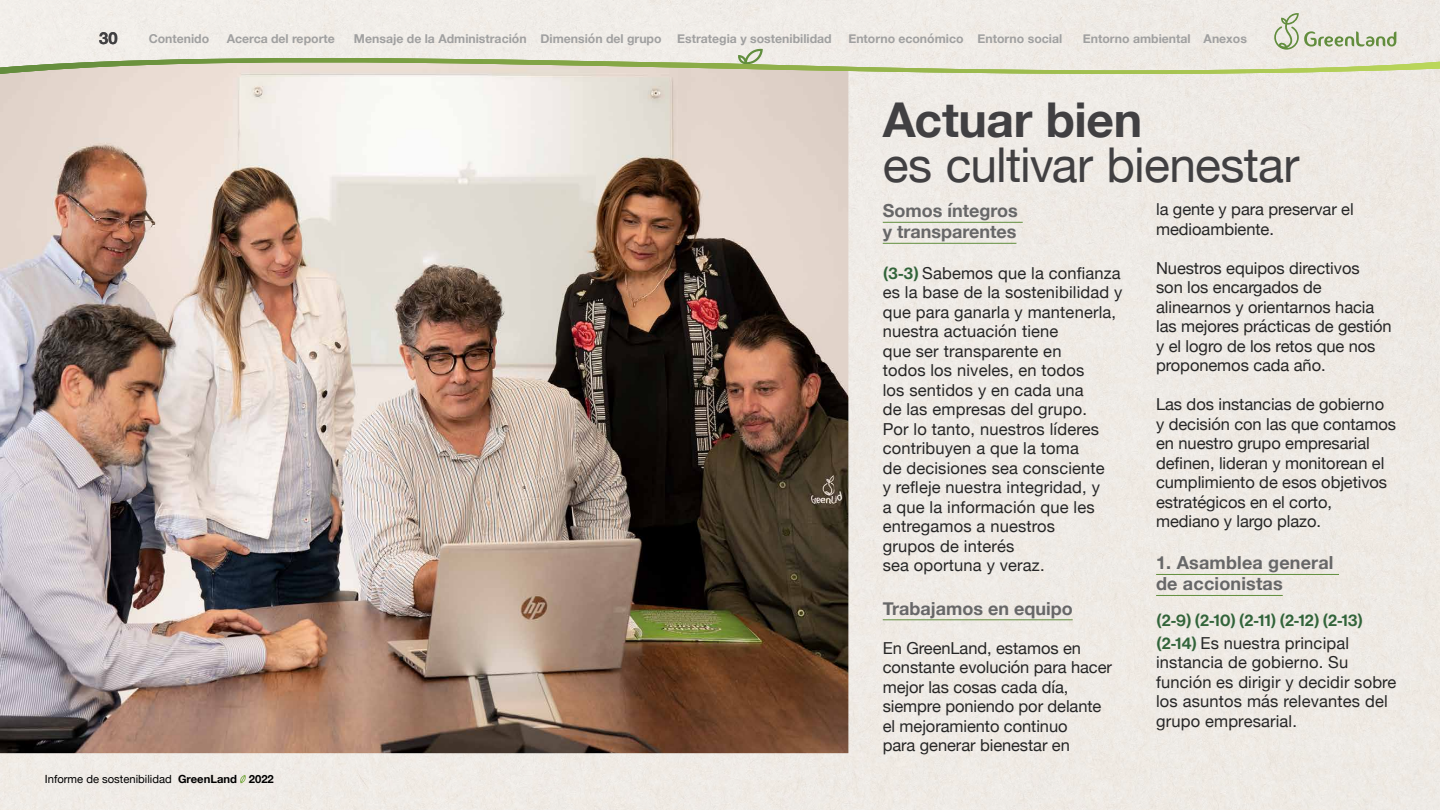
<style>
.page{position:relative;width:1440px;height:810px;background:#fff}
.page>*{position:absolute;margin:0;border:0;box-sizing:border-box;transform-origin:0 0}
.t1{font:48px "Helvetica Neue";letter-spacing:-.015em;color:#414042}
.t2{font:700 48px "Helvetica Neue";letter-spacing:-.01em;color:#414042}
.t3{font:700 18px/21px "Helvetica Neue";color:#676768}
.t4{font:16.5px/19.5px "Helvetica Neue";letter-spacing:-.005em;color:#262626}
.t5{font:16.5px "N Haas Grotesk DS Pro 65 Md";color:#32643a}
.t6{font:700 16.5px "Helvetica Neue";color:#414042}
.t7{font:700 12.3px "Helvetica Neue";color:#a0a0a0}
.t8{font:11.25px "Helvetica Neue";color:#000}
.s1{font-weight:700}
.s2{font-family:"N Haas Grotesk DS Pro 65 Md";color:#32643a}
</style>
<div class="page">
<img style="left:0;top:81px;width:849px;height:672px">
<hr style="left:883px;top:222px;width:140px;height:1px;background:#618e3d">
<hr style="left:883px;top:243px;width:133px;height:1px;background:#618e3d">
<hr style="left:883px;top:619px;width:190px;height:1px;background:#618e3d">
<hr style="left:1156px;top:574px;width:183px;height:1px;background:#618e3d">
<hr style="left:1156px;top:595px;width:127px;height:1px;background:#618e3d">
<svg style="left:240px;top:775px;width:6px;height:8px"></svg>
<svg style="left:0;top:13px;width:1440px;height:68px"></svg>
<p class="t6" style="left:99px;top:25px;width:20px">30</p>
<p class="t7" style="left:149px;top:29px;width:62px">Contenido</p>
<p class="t7" style="left:227px;top:29px;width:110px">Acerca del reporte</p>
<p class="t7" style="left:354px;top:29px;width:309px">Mensaje de la Administración Dimensión del grupo</p>
<p class="t7" style="left:677px;top:29px;width:156px">Estrategia y sostenibilidad</p>
<p class="t7" style="left:848px;top:29px;width:215px">Entorno económico Entorno social</p>
<p class="t7" style="left:1083px;top:29px;width:166px">Entorno ambiental Anexos</p>
<p class="t8" style="left:45px;top:771px;width:230px">Informe de sostenibilidad <span class="s1">GreenLand 2022</span></p>
<h1 class="t2" style="left:883px;top:82px;width:261px">Actuar bien</h1>
<h1 class="t1" style="left:883px;top:130px;width:418px">es cultivar bienestar</h1>
<p class="t3" style="left:883px;top:201px;width:136px">Somos íntegros y transparentes</p>
<p class="t4" style="left:883px;top:264px;width:241px"><span class="s2">(3-3)</span> Sabemos que la confianza es la base de la sostenibilidad y que para ganarla y mantenerla, nuestra actuación tiene<br>que ser transparente en<br>todos los niveles, en todos<br>los sentidos y en cada una<br>de las empresas del grupo.<br>Por lo tanto, nuestros líderes contribuyen a que la toma<br>de decisiones sea consciente<br>y refleje nuestra integridad, y<br>a que la información que les entregamos a nuestros<br>grupos de interés<br>sea oportuna y veraz.</p>
<p class="t3" style="left:883px;top:598px;width:191px">Trabajamos en equipo</p>
<p class="t4" style="left:883px;top:639px;width:231px">En GreenLand, estamos en constante evolución para hacer mejor las cosas cada día, siempre poniendo por delante el mejoramiento continuo<br>para generar bienestar en</p>
<p class="t4" style="left:1156px;top:201px;width:199px">la gente y para preservar el medioambiente.</p>
<p class="t4" style="left:1156px;top:259px;width:237px">Nuestros equipos directivos<br>son los encargados de alinearnos y orientarnos hacia las mejores prácticas de gestión y el logro de los retos que nos proponemos cada año.</p>
<p class="t4" style="left:1156px;top:396px;width:241px">Las dos instancias de gobierno y decisión con las que contamos en nuestro grupo empresarial definen, lideran y monitorean el cumplimiento de esos objetivos estratégicos en el corto, mediano y largo plazo.</p>
<p class="t3" style="left:1156px;top:553px;width:179px">1. Asamblea general de accionistas</p>
<p class="t5" style="left:1156px;top:611px;width:208px">(2-9) (2-10) (2-11) (2-12) (2-13)</p>
<p class="t4" style="left:1156px;top:634px;width:242px"><span class="s2">(2-14)</span> Es nuestra principal instancia de gobierno. Su función es dirigir y decidir sobre los asuntos más relevantes del grupo empresarial.</p>
</div>
